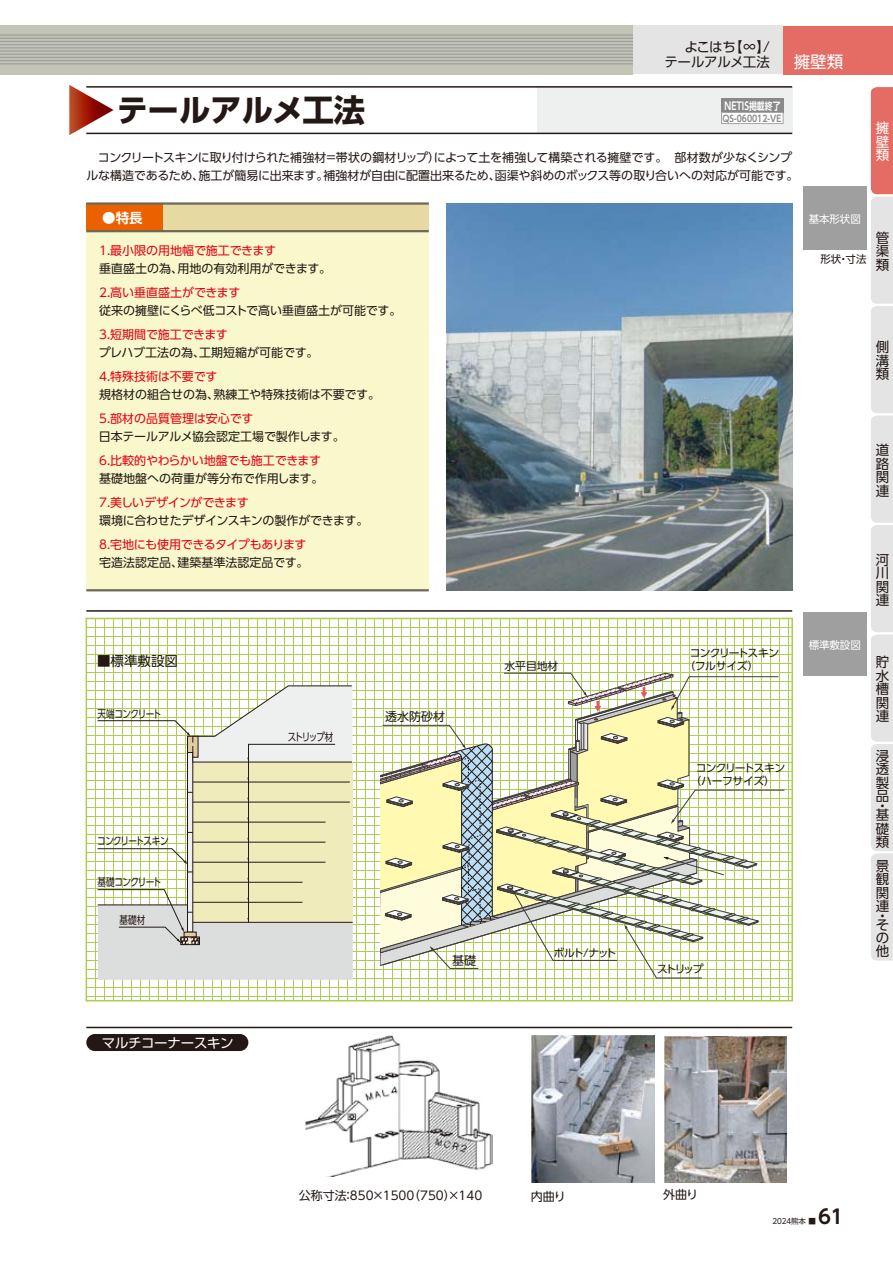
<style>
.page{position:relative;width:893px;height:1263px;background:#fff}
.page>*{position:absolute;margin:0;border:0;box-sizing:border-box;transform-origin:0 0}
.t1{font:700 31.5px "UD Shin Go Pro";letter-spacing:-.005em;color:#231815}
.t2{font:600 19.5px "MO Clear Tone SG";color:#231815}
.t3{font:16.5px "UD Shin Go Pro";color:#fff}
.t4{font:13.5px/13.5px "UD Shin Go Pro";letter-spacing:-.02em;color:#231815;text-align:justify}
.t5{font:13.5px/13.5px "UD Shin Go Pro";letter-spacing:-.015em;color:#fff;text-align:justify}
.t6{font:700 13.5px "UD Shin Go Pro De";color:#fff}
.t7{font:12px/18px "UD Shin Go Pro";letter-spacing:-.01em;color:#231815}
.t8{font:12px/18px "UD Shin Go Pro";letter-spacing:-.015em;color:#e60012}
.t9{font:12px/18px "UD Shin Go Pro";letter-spacing:-.03em;color:#231815}
.t10{font:10.8px "UD Shin Go Pro";letter-spacing:-.09em;color:#231815;scale:.8 1}
.t11{font:10.8px "UD Shin Go Pro";letter-spacing:-.09em;color:#231815}
.t12{font:10.8px/12.9px "UD Shin Go Pro";letter-spacing:-.045em;color:#231815}
.t13{font:10.8px/12.9px "UD Shin Go Pro";letter-spacing:-.05em;color:#231815}
.t14{font:700 10.8px "UD Shin Go Pro De";color:#fff;scale:.76 1}
.t15{font:10.5px "UD Shin Go Pro";letter-spacing:-.005em;color:#fff}
.t16{font:10.5px "UD Shin Go Pro";color:#231815}
.t17{font:700 9.15px "UD Shin Go Pro De";color:#898989;scale:.85 1}
.t18{font:7.5px "MO Clear Tone SG";color:#231815}
.s1{font-size:10.2px}
.s2{color:#e60012}
.s3{color:#231815}
.s4{font-family:"Shin Go Pr 6 N"}
</style>
<div class="page">
<div style="left:0;top:25px;width:633px;height:49px;background:#c3c4b6"></div>
<hr style="left:0;top:63px;width:633px;height:1px;background:#9f9fa0">
<hr style="left:0;top:57px;width:633px;height:1px;background:#9f9fa0">
<hr style="left:0;top:50px;width:633px;height:2px;background:#9f9fa0">
<hr style="left:0;top:44px;width:633px;height:1px;background:#9f9fa0">
<hr style="left:0;top:38px;width:633px;height:1px;background:#9f9fa0">
<hr style="left:0;top:60px;width:633px;height:1px;background:#9f9fa0">
<hr style="left:0;top:54px;width:633px;height:1px;background:#9f9fa0">
<hr style="left:0;top:41px;width:633px;height:1px;background:#9f9fa0">
<hr style="left:0;top:47px;width:633px;height:2px;background:#9f9fa0">
<hr style="left:0;top:34px;width:633px;height:2px;background:#9f9fa0">
<div style="left:634px;top:25px;width:149px;height:49px;background:#e4e4e4"></div>
<div style="left:783px;top:26px;width:110px;height:49px;background:#e56c65"></div>
<svg style="left:871px;top:87px;width:22px;height:873px;background:#e4d6d5"></svg>
<div style="left:537px;top:87px;width:255px;height:47px;background:#eeefef"></div>
<hr style="left:86px;top:86px;width:706px;height:2px;background:#231815">
<hr style="left:86px;top:133px;width:706px;height:1px;background:#231815">
<svg style="left:69px;top:85px;width:45px;height:50px"></svg>
<div style="left:86px;top:231px;width:343px;height:359px;background:#f9f8cc"></div>
<div style="left:86px;top:204px;width:343px;height:27px;background:#e6daa2"></div>
<div style="left:86px;top:204px;width:77px;height:27px;background:#eb6100"></div>
<hr style="left:86px;top:202px;width:343px;height:3px;background:#6a6a56">
<hr style="left:86px;top:589px;width:343px;height:2px;background:#6a6a56">
<hr style="left:86px;top:230px;width:343px;height:2px;background:#6a6a56">
<svg style="left:86px;top:618px;width:707px;height:383px"></svg>
<img style="left:306px;top:1035px;width:186px;height:142px">
<img style="left:532px;top:1036px;width:123px;height:146px">
<img style="left:664px;top:1036px;width:123px;height:146px">
<div style="left:86px;top:1034px;width:162px;height:17px;background:#231815;border-radius:9px"></div>
<div style="left:803px;top:612px;width:64px;height:64px;background:#9f9fa0"></div>
<div style="left:803px;top:186px;width:64px;height:64px;background:#9f9fa0"></div>
<hr style="left:86px;top:610px;width:706px;height:2px;background:#231815">
<hr style="left:86px;top:1027px;width:706px;height:1px;background:#231815">
<div style="left:721px;top:98px;width:62px;height:14px;background:#898989"></div>
<svg style="left:721px;top:112px;width:62px;height:12px"></svg>
<svg style="left:97px;top:685px;width:256px;height:295px"></svg>
<svg style="left:381px;top:673px;width:404px;height:305px"></svg>
<img style="left:446px;top:204px;width:346px;height:386px">
<p class="t4" style="left:664px;top:39px;width:107px;line-height:15px;text-align:right">よこはち【∞】/<br>テールアルメ工法</p>
<p class="t1" style="left:117px;top:84px;width:250px">テールアルメ工法</p>
<p class="t14" style="left:725px;top:97px;width:75px">NETIS<span class="s1">掲載終了</span></p>
<p class="t17" style="left:722px;top:111px;width:71px">QS-060012-VE</p>
<p class="t3" style="left:794px;top:48px;width:51px">擁壁類</p>
<p class="t7" style="left:86px;top:148px;width:714px">　コンクリートスキンに取り付けられた補強材＝帯状の鋼材リップ）によって土を補強して構築される擁壁です。　部材数が少なくシンプルな構造であるため、施工が簡易に出来ます。補強材が自由に配置出来るため、函渠や斜めのボックス等の取り合いへの対応が可能です。</p>
<p class="t5" style="left:876px;top:121px;width:15px">擁壁類</p>
<p class="t6" style="left:102px;top:207px;width:42px">●特長</p>
<p class="t7" style="left:99px;top:241px;width:234px"><span class="s2">1.最小限の用地幅で施工できます<br></span>垂直盛土の為、用地の有効利用ができます。</p>
<p class="t7" style="left:99px;top:283px;width:304px"><span class="s2">2.高い垂直盛土ができます<br></span>従来の擁壁にくらべ低コストで高い垂直盛土が可能です。</p>
<p class="t7" style="left:99px;top:325px;width:221px"><span class="s2">3.短期間で施工できます<br></span>プレハブ工法の為、工期短縮が可能です。</p>
<p class="t7" style="left:99px;top:367px;width:282px"><span class="s2">4.特殊技術は不要です<br></span>規格材の組合せの為、熟練工や特殊技術は不要です。</p>
<p class="t7" style="left:99px;top:409px;width:247px"><span class="s2">5.部材の品質管理は安心です<br></span>日本テールアルメ協会認定工場で製作します。</p>
<p class="t8" style="left:99px;top:451px;width:226px">6.比較的やわらかい地盤でも施工できます<span class="s3">基礎地盤への荷重が等分布で作用します。</span></p>
<p class="t9" style="left:99px;top:493px;width:271px"><span class="s2">7.美しいデザインができます<br></span>環境に合わせたデザインスキンの製作ができます。</p>
<p class="t8" style="left:99px;top:535px;width:211px">8.宅地にも使用できるタイプもあります<span class="s3">宅造法認定品、建築基準法認定品です。</span></p>
<p class="t15" style="left:809px;top:210px;width:54px">基本形状図</p>
<p class="t16" style="left:820px;top:250px;width:48px">形状・寸法</p>
<p class="t4" style="left:876px;top:231px;width:15px">管渠類</p>
<p class="t4" style="left:876px;top:340px;width:15px">側溝類</p>
<p class="t4" style="left:876px;top:443px;width:15px">道路関連</p>
<p class="t4" style="left:876px;top:552px;width:15px">河川関連</p>
<p class="t4" style="left:97px;top:654px;width:82px">■標準敷設図</p>
<p class="t10" style="left:98px;top:705px;width:81px">天端コンクリート</p>
<p class="t10" style="left:97px;top:832px;width:91px">コンクリートスキン</p>
<p class="t10" style="left:98px;top:873px;width:81px">基礎コンクリート</p>
<p class="t10" style="left:120px;top:911px;width:34px">基礎材</p>
<p class="t10" style="left:288px;top:728px;width:59px">ストリップ材</p>
<p class="t7" style="left:385px;top:707px;width:61px">透水防砂材</p>
<p class="t11" style="left:504px;top:657px;width:55px">水平目地材</p>
<p class="t7" style="left:452px;top:951px;width:25px">基礎</p>
<p class="t11" style="left:543px;top:944px;width:75px">　ボルト/ナット</p>
<p class="t13" style="left:684px;top:646px;width:96px;text-indent:5px">コンクリートスキン（フルサイズ）</p>
<p class="t12" style="left:690px;top:761px;width:96px;text-indent:5px">コンクリートスキン（ハーフサイズ）</p>
<p class="t11" style="left:657px;top:960px;width:48px">ストリップ</p>
<p class="t15" style="left:809px;top:637px;width:54px">標準敷設図</p>
<p class="t4" style="left:876px;top:655px;width:15px">貯水槽関連</p>
<p class="t4" style="left:876px;top:748px;width:15px">浸透製品</p>
<p class="t4" style="left:876px;top:800px;width:15px;line-height:9.4px">・基</p>
<p class="t4" style="left:876px;top:821px;width:15px">礎類</p>
<p class="t4" style="left:876px;top:858px;width:15px">景観関連</p>
<p class="t4" style="left:876px;top:908px;width:10px">・</p>
<p class="t4" style="left:876px;top:918px;width:15px;line-height:13px">その他</p>
<p class="t5" style="left:102px;top:1036px;width:133px">マルチコーナースキン</p>
<p class="t7" style="left:299px;top:1186px;width:185px">公称寸法：850×1500（750）×140</p>
<p class="t7" style="left:531px;top:1187px;width:36px">内曲り</p>
<p class="t7" style="left:663px;top:1185px;width:36px">外曲り</p>
<p class="t18" style="left:772px;top:1216px;width:45px">2024<span class="s4">熊本 ■</span></p>
<p class="t2" style="left:818px;top:1203px;width:26px">61</p>
</div>
